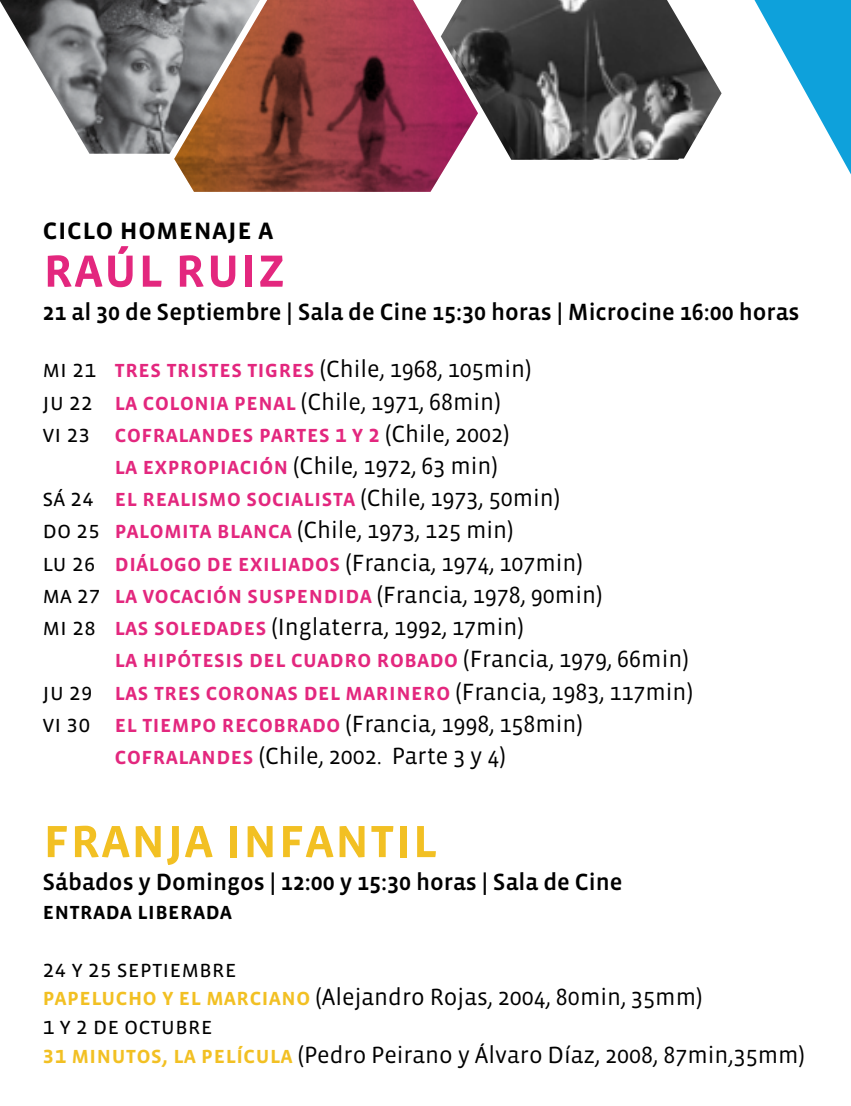
<style>
.page{position:relative;width:851px;height:1106px;background:#fff}
.page>*{position:absolute;margin:0;border:0;box-sizing:border-box;transform-origin:0 0}
.t1{font:57px "Vista Sans SC Med";color:#f2c023}
.t2{font:57px "Vista Sans SC Med";color:#e3277e}
.t3{font:30px "Vista Sans SC Med";color:#000}
.t4{font:24px/32.1px "Vista Sans";color:#000}
.t5{font:24px/32.1px "Vista Sans SC Med";color:#e3277e;text-align:right}
.t6{font:24px "Vista Sans Med";color:#000}
.t7{font:24px "Vista Sans SC Book";color:#000}
.t8{font:24px "Vista Sans SC Med";color:#000}
.s1{font-family:"Vista Sans SC Book"}
.s2{font-family:"Vista Sans SC Med";color:#e3277e}
.s3{font-family:"Vista Sans SC Book";color:#000}
.s4{font-family:"Vista Sans";color:#000}
.s5{font-family:"Vista Sans SC Med";color:#f2c023}
</style>
<div class="page">
<svg style="left:754px;top:0;width:96px;height:173px"></svg>
<img style="left:0;top:0;width:174px;height:154px">
<img style="left:478px;top:0;width:243px;height:159px">
<svg style="left:174px;top:0;width:304px;height:192px;background:#965356"></svg>
<p class="t3" style="left:43px;top:213px;width:233px">ciclo homenaje a</p>
<h1 class="t2" style="left:43px;top:238px;width:245px">raúl ruiz</h1>
<p class="t6" style="left:43px;top:299px;width:758px">21 al 30 de Septiembre | Sala de Cine 15:30 horas | Microcine 16:00 horas</p>
<p class="t4" style="left:43px;top:354px;width:490px"><span class="s1">mi 21</span> <span class="s2">tres tristes tigres</span> (Chile, 1968, 105min) <span class="s1">ju 22</span> <span class="s2">la colonia penal</span> (Chile, 1971, 68min)</p>
<p class="t5" style="left:43px;top:418px;width:468px"><span class="s3">vi 23</span> cofralandes partes 1 y 2 <span class="s4">(Chile, 2002)</span></p>
<p class="t4" style="left:115px;top:450px;width:385px"><span class="s2">la expropiación</span> (Chile, 1972, 63 min)</p>
<p class="t5" style="left:43px;top:482px;width:519px"><span class="s3">sá 24</span> el realismo socialista <span class="s4">(Chile, 1973, 50min)</span></p>
<p class="t4" style="left:43px;top:515px;width:542px"><span class="s1">do 25</span> <span class="s2">palomita blanca</span> (Chile, 1973, 125 min)<br><span class="s1">lu 26</span> <span class="s2">diálogo de exiliados</span> (Francia, 1974, 107min)</p>
<p class="t5" style="left:43px;top:579px;width:561px"><span class="s3">ma 27</span> la vocación suspendida <span class="s4">(Francia, 1978, 90min)</span></p>
<p class="t4" style="left:43px;top:611px;width:482px"><span class="s1">mi 28</span> <span class="s2">las soledades</span> (Inglaterra, 1992, 17min)</p>
<p class="t5" style="left:43px;top:643px;width:652px">la hipótesis del cuadro robado <span class="s4">(Francia, 1979, 66min)<br></span><span class="s3">ju 29</span> las tres coronas del marinero <span class="s4">(Francia, 1983, 117min)</span></p>
<p class="t4" style="left:43px;top:708px;width:542px;text-align:center"><span class="s1">vi 30</span> <span class="s2">el tiempo recobrado</span> (Francia, 1998, 158min) <span class="s2">cofralandes</span> (Chile, 2002. Parte 3 y 4)</p>
<h1 class="t1" style="left:43px;top:809px;width:396px">franja infantil</h1>
<p class="t6" style="left:43px;top:869px;width:581px">Sábados y Domingos | 12:00 y 15:30 horas | Sala de Cine</p>
<p class="t8" style="left:43px;top:898px;width:191px">entrada liberada</p>
<p class="t7" style="left:43px;top:956px;width:195px">24 y 25 septiembre</p>
<p class="t4" style="left:43px;top:981px;width:661px"><span class="s5">papelucho y el marciano</span> (Alejandro Rojas, 2004, 80min, 35mm)</p>
<p class="t7" style="left:43px;top:1013px;width:172px">1 y 2 de octubre</p>
<p class="t4" style="left:43px;top:1039px;width:763px"><span class="s5">31 minutos, la película</span> (Pedro Peirano y Álvaro Díaz, 2008, 87min,35mm)</p>
</div>
